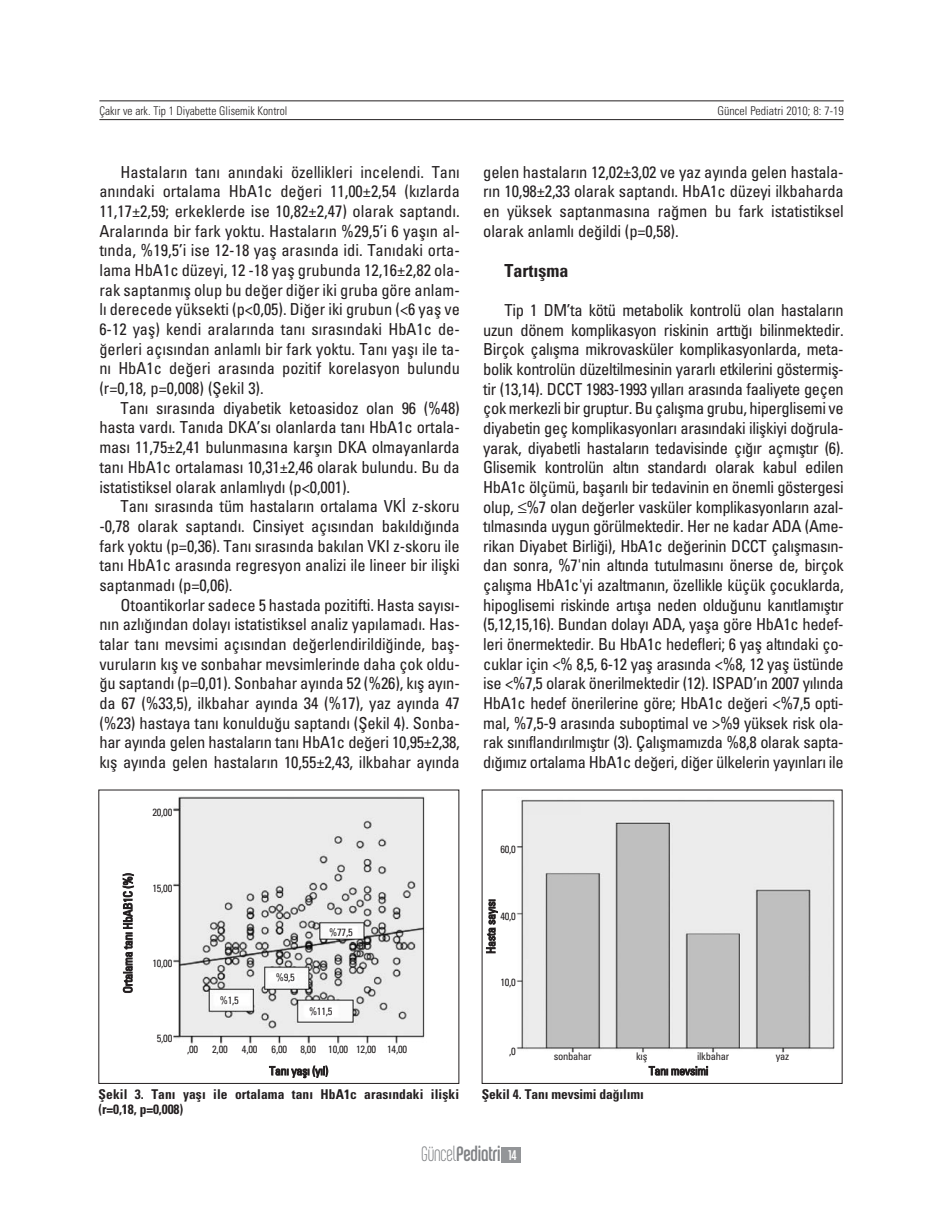
<style>
.page{position:relative;width:940px;height:1217px;background:#fff}
.page>*{position:absolute;margin:0;border:0;box-sizing:border-box;transform-origin:0 0}
.t1{font:22.2px "Chalet Comprime Cologne Seventy";letter-spacing:-.005em;color:#808285}
.t2{font:700 condensed 18px "Univers";color:#231f20}
.t3{font:condensed 16.5px/19.6px "Univers";letter-spacing:-.01em;color:#231f20;text-align:justify}
.t4{font:700 condensed 13.5px/15px "Univers";letter-spacing:.005em;color:#231f20}
.t5{font:condensed 12px "Univers";letter-spacing:-.025em;color:#231f20}
.t6{font:300 condensed 12px "Univers";color:#231f20;scale:.95 1}
.t7{font:300 condensed 12px "Univers";color:#231f20}
.t8{font:condensed 10.5px "Univers";letter-spacing:-.02em;color:#231f20}
.s1{font-family:"Chalet Comprime Milan Seventy"}
.s2{font-size:15px;color:#fff}
</style>
<div class="page">
<div style="left:501px;top:1146px;width:19px;height:15px;background:#939598"></div>
<hr style="left:99px;top:119px;width:744px;height:1px;background:#231f20">
<hr style="left:99px;top:101px;width:744px;height:1px;background:#231f20">
<img style="left:173px;top:796px;width:252px;height:248px">
<img style="left:516px;top:799px;width:319px;height:255px">
<p class="t6" style="left:99px;top:106px;width:199px">Çak›r ve ark. Tip 1 Diyabette Glisemik Kontrol</p>
<p class="t7" style="left:717px;top:106px;width:128px">Güncel Pediatri 2010; 8: 7-19</p>
<p class="t3" style="left:99px;top:163px;width:362px;text-indent:21px">Hastalar›n tan› an›ndaki özellikleri incelendi. Tan› an›ndaki ortalama HbA1c de¤eri 11,00±2,54 (k›zlarda 11,17±2,59; erkeklerde ise 10,82±2,47) olarak saptand›.<br>Aralar›nda bir fark yoktu. Hastalar›n %29,5’i 6 yafl›n al&shy;t›nda, %19,5’i ise 12-18 yafl aras›nda idi. Tan›daki orta&shy;lama HbA1c düzeyi, 12 -18 yafl grubunda 12,16±2,82 ola&shy;rak saptanm›fl olup bu de¤er di¤er iki gruba göre anlam&shy;l› derecede yüksekti (p&lt;0,05). Di¤er iki grubun (&lt;6 yafl ve 6-12 yafl) kendi aralar›nda tan› s›ras›ndaki HbA1c de-¤erleri aç›s›ndan anlaml› bir fark yoktu. Tan› yafl› ile ta&shy;n› HbA1c de¤eri aras›nda pozitif korelasyon bulundu (r=0,18, p=0,008) (fiekil 3).</p>
<p class="t3" style="left:99px;top:399px;width:362px;text-indent:21px">Tan› s›ras›nda diyabetik ketoasidoz olan 96 (%48) hasta vard›. Tan›da DKA’s› olanlarda tan› HbA1c ortala&shy;mas› 11,75±2,41 bulunmas›na karfl›n DKA olmayanlarda tan› HbA1c ortalamas› 10,31±2,46 olarak bulundu. Bu da istatistiksel olarak anlaml›yd› (p&lt;0,001).</p>
<p class="t3" style="left:99px;top:498px;width:362px;text-indent:21px">Tan› s›ras›nda tüm hastalar›n ortalama VK‹ z-skoru -0,78 olarak saptand›. Cinsiyet aç›s›ndan bak›ld›¤›nda fark yoktu (p=0,36). Tan› s›ras›nda bak›lan VKI z-skoru ile tan› HbA1c aras›nda regresyon analizi ile lineer bir iliflki saptanmad› (p=0,06).</p>
<p class="t3" style="left:99px;top:596px;width:362px;text-indent:21px">Otoantikorlar sadece 5 hastada pozitifti. Hasta say›s›- n›n azl›¤›ndan dolay› istatistiksel analiz yap›lamad›. Has&shy;talar tan› mevsimi aç›s›ndan de¤erlendirildi¤inde, bafl&shy;vurular›n k›fl ve sonbahar mevsimlerinde daha çok oldu-¤u saptand› (p=0,01). Sonbahar ay›nda 52 (%26), k›fl ay›n&shy;da 67 (%33,5), ilkbahar ay›nda 34 (%17), yaz ay›nda 47 (%23) hastaya tan› konuldu¤u saptand› (fiekil 4). Sonba&shy;har ay›nda gelen hastalar›n tan› HbA1c de¤eri 10,95±2,38, k›fl ay›nda gelen hastalar›n 10,55±2,43, ilkbahar ay›nda</p>
<p class="t8" style="left:152px;top:808px;width:22px">20,00</p>
<p class="t5" style="left:123px;top:993px;width:122px;rotate:-90deg">Ortalama tan› HbAB1C (%)</p>
<p class="t8" style="left:152px;top:883px;width:22px">15,00</p>
<p class="t8" style="left:152px;top:959px;width:22px">10,00</p>
<p class="t8" style="left:157px;top:1034px;width:17px">5,00</p>
<p class="t8" style="left:220px;top:996px;width:21px">%1,5</p>
<p class="t8" style="left:276px;top:973px;width:21px">%9,5</p>
<p class="t8" style="left:329px;top:928px;width:25px">%77,5</p>
<p class="t8" style="left:309px;top:1007px;width:25px">%11,5</p>
<p class="t8" style="left:187px;top:1045px;width:13px">,00</p>
<p class="t8" style="left:212px;top:1045px;width:17px">2,00</p>
<p class="t8" style="left:242px;top:1045px;width:17px">4,00</p>
<p class="t8" style="left:272px;top:1045px;width:17px">6,00</p>
<p class="t8" style="left:300px;top:1045px;width:108px">8,00 10,00 12,00 14,00</p>
<p class="t5" style="left:269px;top:1066px;width:61px">Tan› yafl› (y›l)</p>
<p class="t4" style="left:99px;top:1087px;width:362px">fiekil 3. Tan› yafl› ile ortalama tan› HbA1c aras›ndaki iliflki (r=0,18, p=0,008)</p>
<p class="t3" style="left:483px;top:163px;width:362px">gelen hastalar›n 12,02±3,02 ve yaz ay›nda gelen hastala&shy;r›n 10,98±2,33 olarak saptand›. HbA1c düzeyi ilkbaharda en yüksek saptanmas›na ra¤men bu fark istatistiksel olarak anlaml› de¤ildi (p=0,58).</p>
<p class="t2" style="left:504px;top:263px;width:65px">Tart›flma</p>
<p class="t3" style="left:483px;top:301px;width:362px;text-indent:21px">Tip 1 DM’ta kötü metabolik kontrolü olan hastalar›n uzun dönem komplikasyon riskinin artt›¤› bilinmektedir.<br>Birçok çal›flma mikrovasküler komplikasyonlarda, meta&shy;bolik kontrolün düzeltilmesinin yararl› etkilerini göstermifl&shy;tir (13,14). DCCT 1983-1993 y›llar› aras›nda faaliyete geçen çok merkezli bir gruptur. Bu çal›flma grubu, hiperglisemi ve diyabetin geç komplikasyonlar› aras›ndaki iliflkiyi do¤rula&shy;yarak, diyabetli hastalar›n tedavisinde ç›¤›r açm›flt›r (6).<br>Glisemik kontrolün alt›n standard› olarak kabul edilen HbA1c ölçümü, baflar›l› bir tedavinin en önemli göstergesi olup, ≤%7 olan de¤erler vasküler komplikasyonlar›n azal&shy;t›lmas›nda uygun görülmektedir. Her ne kadar ADA (Ame&shy;rikan Diyabet Birli¤i), HbA1c de¤erinin DCCT çal›flmas›n&shy;dan sonra, %7'nin alt›nda tutulmas›n› önerse de, birçok çal›flma HbA1c'yi azaltman›n, özellikle küçük çocuklarda, hipoglisemi riskinde art›fla neden oldu¤unu kan›tlam›flt›r (5,12,15,16). Bundan dolay› ADA, yafla göre HbA1c hedef&shy;leri önermektedir. Bu HbA1c hedefleri; 6 yafl alt›ndaki ço&shy;cuklar için &lt;% 8,5, 6-12 yafl aras›nda &lt;%8, 12 yafl üstünde ise &lt;%7,5 olarak önerilmektedir (12). ISPAD’›n 2007 y›l›nda HbA1c hedef önerilerine göre; HbA1c de¤eri &lt;%7,5 opti&shy;mal, %7,5-9 aras›nda suboptimal ve &gt;%9 yüksek risk ola&shy;rak s›n›fland›r›lm›flt›r (3). Çal›flmam›zda %8,8 olarak sapta&shy;d›¤›m›z ortalama HbA1c de¤eri, di¤er ülkelerin yay›nlar› ile</p>
<p class="t8" style="left:500px;top:844px;width:17px">60,0</p>
<p class="t5" style="left:486px;top:953px;width:56px;rotate:-90deg">Hasta say›s›</p>
<p class="t8" style="left:500px;top:911px;width:17px">40,0</p>
<p class="t8" style="left:500px;top:977px;width:17px">10,0</p>
<p class="t8" style="left:509px;top:1046px;width:8px">,0</p>
<p class="t8" style="left:553px;top:1052px;width:40px">sonbahar</p>
<p class="t8" style="left:636px;top:1052px;width:13px">k›fl</p>
<p class="t8" style="left:697px;top:1052px;width:34px">ilkbahar</p>
<p class="t8" style="left:775px;top:1052px;width:15px">yaz</p>
<p class="t5" style="left:649px;top:1066px;width:61px">Tan› mevsimi</p>
<p class="t4" style="left:482px;top:1087px;width:163px">fiekil 4. Tan› mevsimi da¤›l›m›</p>
<h1 class="t1" style="left:421px;top:1145px;width:97px"><span class="s1">Güncel</span>Pediatri <span class="s2">14</span></h1>
</div>
